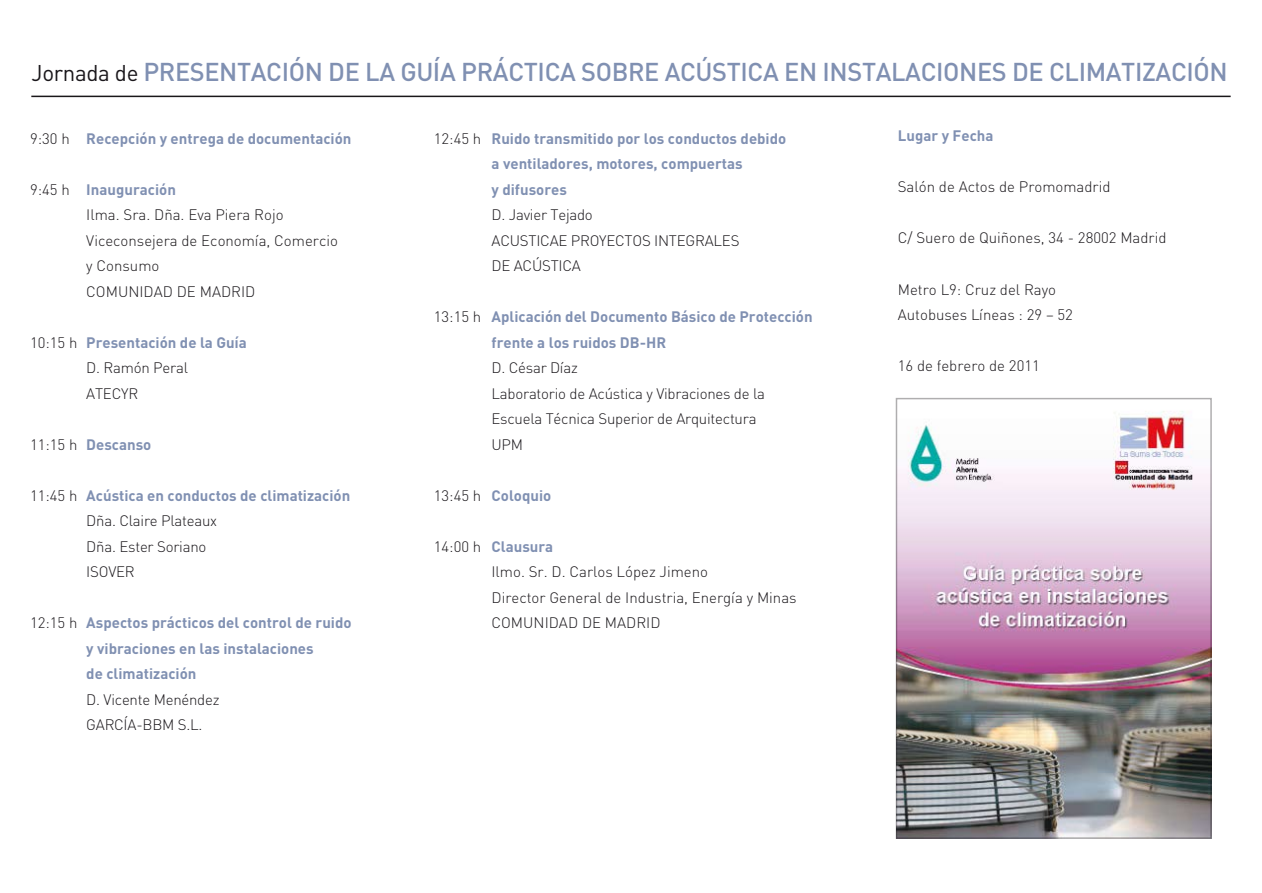
<style>
.page{position:relative;width:1262px;height:893px;background:#fff}
.page>*{position:absolute;margin:0;border:0;box-sizing:border-box;transform-origin:0 0}
.t1{font:500 25.5px "DIN";letter-spacing:-.015em;color:#8090b2}
.t2{font:300 15px/25.5px "DIN";color:#1a171b}
.t3{font:700 15px/25.5px "DIN";color:#8090b2}
.t4{font:300 15px/25.5px "DIN";color:#1a171a}
.s1{font-weight:400;font-size:22.5px;color:#1a171b}
.s2{font-weight:700;color:#8090b2}
.s3{color:#191619}
.s4{color:#1a171b}
.s5{font-weight:300;color:#1a171b}
</style>
<div class="page">
<hr style="left:31px;top:96px;width:1199px;height:1px;background:#1a171a">
<img style="left:898px;top:411px;width:310px;height:424px">
<p class="t1" style="left:32px;top:55px;width:1197px"><span class="s1">Jornada de</span> PRESENTACIÓN DE LA GUÍA PRÁCTICA SOBRE ACÚSTICA EN INSTALACIONES DE CLIMATIZACIÓN</p>
<p class="t2" style="left:30px;top:125px;width:41px">9:30 h</p>
<p class="t2" style="left:30px;top:176px;width:41px">9:45 h</p>
<p class="t2" style="left:30px;top:329px;width:49px">10:15 h</p>
<p class="t3" style="left:86px;top:125px;width:267px">Recepción y entrega de documentación</p>
<p class="t4" style="left:86px;top:176px;width:253px"><span class="s2">Inauguración<br></span><span class="s3">Ilma. Sra. Dña.</span> Eva Piera Rojo<br>Viceconsejera de Economía, Comercio y Consumo<br><span class="s4">COMUNIDAD DE MADRID</span></p>
<p class="t3" style="left:86px;top:329px;width:162px">Presentación de la Guía<br><span class="s5">D. Ramón Peral<br>ATECYR</span></p>
<p class="t2" style="left:30px;top:431px;width:49px">11:15 h</p>
<p class="t2" style="left:30px;top:482px;width:49px">11:45 h</p>
<p class="t2" style="left:30px;top:610px;width:49px">12:15 h</p>
<p class="t3" style="left:86px;top:431px;width:67px">Descanso</p>
<p class="t2" style="left:86px;top:482px;width:265px"><span class="s2">Acústica en conductos de climatización<br></span>Dña. Claire Plateaux<br>Dña. Ester Soriano<br>ISOVER</p>
<p class="t3" style="left:86px;top:609px;width:267px">Aspectos prácticos del control de ruido y vibraciones en las instalaciones<br>de climatización<br><span class="s5">D. Vicente Menéndez<br>GARCÍA-BBM S.L.</span></p>
<p class="t2" style="left:434px;top:125px;width:49px">12:45 h</p>
<p class="t2" style="left:434px;top:304px;width:49px">13:15 h</p>
<p class="t2" style="left:434px;top:482px;width:49px">13:45 h</p>
<p class="t2" style="left:434px;top:533px;width:49px">14:00 h</p>
<p class="t3" style="left:491px;top:125px;width:296px">Ruido transmitido por los conductos debido a ventiladores, motores, compuertas<br>y difusores<br><span class="s5">D. Javier Tejado<br>ACUSTICAE PROYECTOS INTEGRALES<br>DE ACÚSTICA</span></p>
<p class="t2" style="left:491px;top:304px;width:323px"><span class="s2">Aplicación del Documento Básico de Protección frente a los ruidos DB-HR<br></span>D. César Díaz<br>Laboratorio de Acústica y Vibraciones de la<br>Escuela Técnica Superior de Arquitectura<br>UPM</p>
<p class="t3" style="left:491px;top:482px;width:61px">Coloquio</p>
<p class="t2" style="left:491px;top:533px;width:306px"><span class="s2">Clausura<br></span>Ilmo. Sr. D. Carlos López Jimeno<br>Director General de Industria, Energía y Minas<br>COMUNIDAD DE MADRID</p>
<p class="t3" style="left:897px;top:123px;width:97px">Lugar y Fecha</p>
<p class="t2" style="left:897px;top:174px;width:214px">Salón de Actos de Promomadrid</p>
<p class="t2" style="left:897px;top:225px;width:270px">C/ Suero de Quiñones, 34 - 28002 Madrid</p>
<p class="t2" style="left:897px;top:276px;width:177px">Metro L9: Cruz del Rayo<br>Autobuses Líneas : 29 – 52</p>
<p class="t2" style="left:897px;top:353px;width:143px">16 de febrero de 2011</p>
</div>
